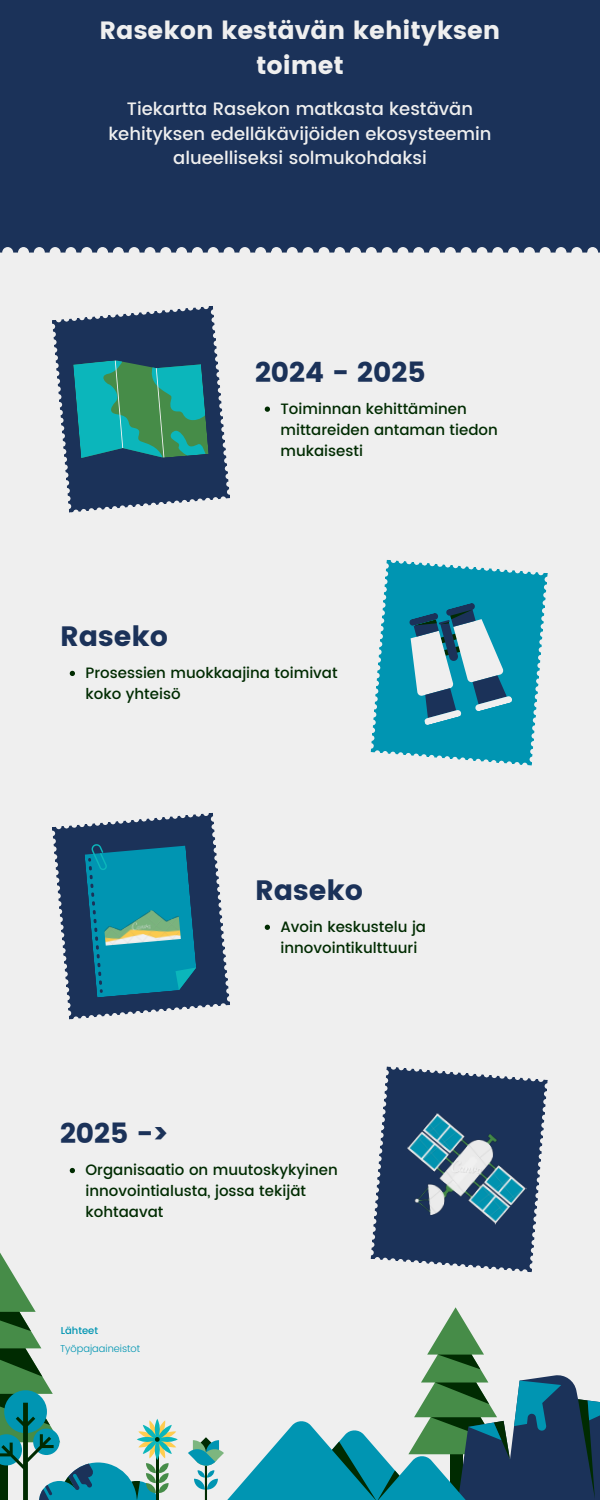
<style>
.page{position:relative;width:600px;height:1500px;background:#efefef}
.page>*{position:absolute;margin:0;border:0;box-sizing:border-box;transform-origin:0 0}
.t1{font:28px "Poppins";color:#1b3259}
.t2{font:25px/34.5px "Poppins";color:#efefef;text-align:center}
.t3{font:500 18px/24.8px "Poppins";color:#efefef;text-align:center}
.t4{font:500 15px/21px "Poppins";color:#002b01}
.t5{font:300 10px "Poppins";color:#0095b2}
.t6{font:500 10px "Poppins";color:#0095b2}
</style>
<div class="page">
<svg style="left:370px;top:560px;width:178px;height:206px;fill:#0095b2"></svg>
<svg style="left:370px;top:1066px;width:178px;height:206px;fill:#1b3259"></svg>
<svg style="left:402px;top:600px;width:111px;height:126px"></svg>
<svg style="left:52px;top:306px;width:178px;height:207px;fill:#1b3259"></svg>
<svg style="left:52px;top:813px;width:178px;height:207px;fill:#1b3259"></svg>
<svg style="left:73px;top:353px;width:136px;height:112px;background:#23887f"></svg>
<svg style="left:85px;top:843px;width:113px;height:154px;background:#067f9d"></svg>
<img style="left:103px;top:908px;width:78px;height:38px">
<img style="left:402px;top:1111px;width:131px;height:116px">
<svg style="left:188px;top:1307px;width:412px;height:193px"></svg>
<svg style="left:0;top:1252px;width:178px;height:248px"></svg>
<div style="left:0;top:0;width:600px;height:252px;background:#1b3259"></div>
<svg style="left:265px;top:407px;width:5px;height:5px"></svg>
<svg style="left:265px;top:925px;width:5px;height:5px"></svg>
<svg style="left:70px;top:671px;width:5px;height:5px"></svg>
<svg style="left:70px;top:1168px;width:5px;height:5px"></svg>
<p class="t2" style="left:100px;top:13px;width:402px">Rasekon kestävän kehityksen toimet</p>
<p class="t3" style="left:108px;top:96px;width:385px">Tiekartta Rasekon matkasta kestävän kehityksen edelläkävijöiden ekosysteemin alueelliseksi solmukohdaksi</p>
<p class="t1" style="left:255px;top:356px;width:172px">2024 - 2025</p>
<p class="t1" style="left:60px;top:620px;width:110px">Raseko</p>
<p class="t4" style="left:280px;top:398px;width:219px">Toiminnan kehittäminen mittareiden antaman tiedon mukaisesti</p>
<p class="t4" style="left:86px;top:663px;width:254px">Prosessien muokkaajina toimivat koko yhteisö</p>
<p class="t1" style="left:255px;top:874px;width:110px">Raseko</p>
<p class="t1" style="left:60px;top:1117px;width:110px">2025 -&gt;</p>
<p class="t4" style="left:280px;top:916px;width:147px">Avoin keskustelu ja innovointikulttuuri</p>
<p class="t4" style="left:86px;top:1160px;width:254px">Organisaatio on muutoskykyinen innovointialusta, jossa tekijät kohtaavat</p>
<p class="t6" style="left:61px;top:1324px;width:39px">Lähteet</p>
<p class="t5" style="left:60px;top:1343px;width:82px">Työpajaaineistot</p>
</div>
